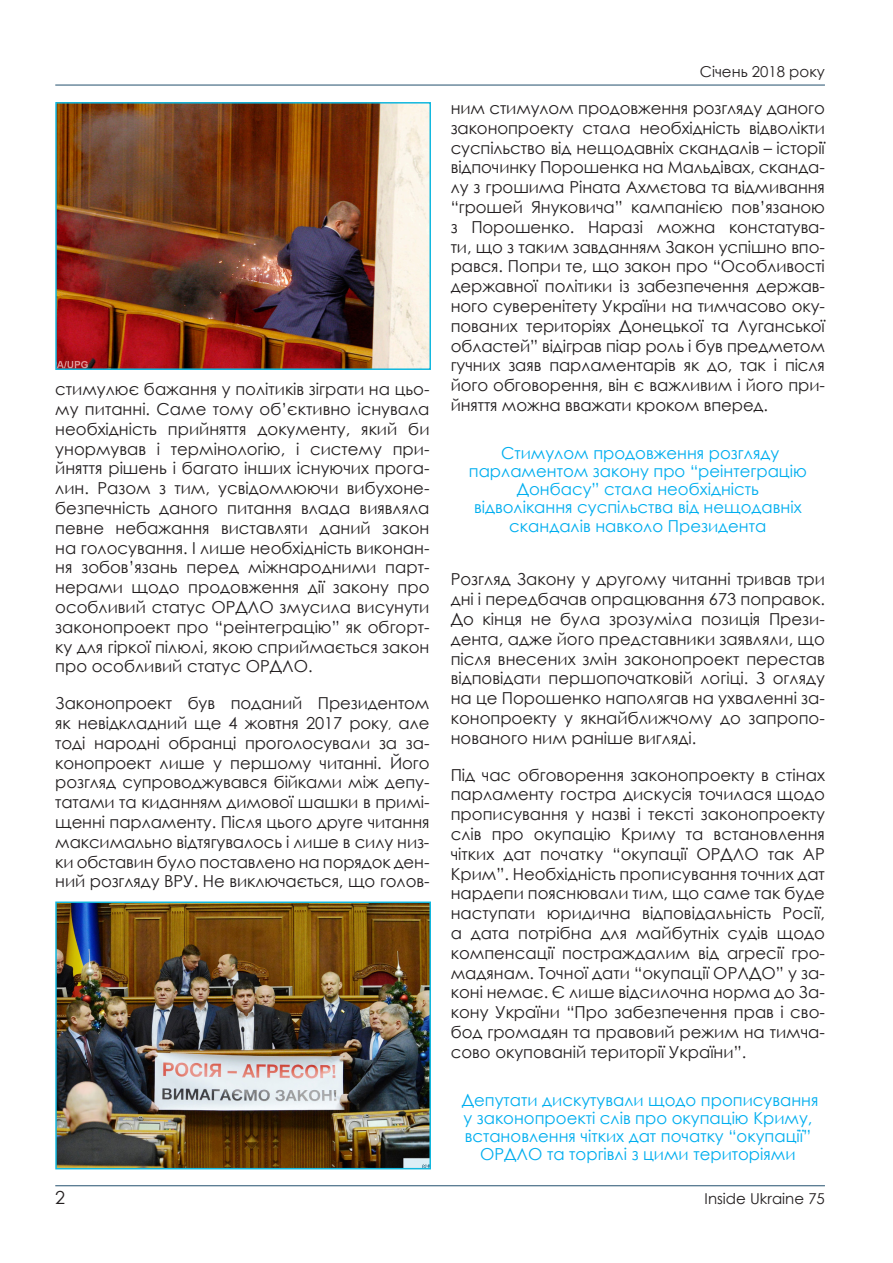
<style>
.page{position:relative;width:893px;height:1263px;background:#fff}
.page>*{position:absolute;margin:0;border:0;box-sizing:border-box;transform-origin:0 0}
.t1{font:18px "Century Gothic";color:#231f20}
.t2{font:16.5px/19.8px "Century Gothic";color:#231f20;text-align:justify}
.t3{font:16.5px/18.1px "Century Gothic";color:#00aeef;text-align:center}
.t4{font:15px "Century Gothic";color:#231f20}
.s1{font-size:12px}
</style>
<div class="page">
<hr style="left:55px;top:85px;width:770px;height:1px;background:#24516e">
<hr style="left:55px;top:1185px;width:770px;height:1px;background:#24516e">
<img style="left:58px;top:105px;width:370px;height:262px">
<div style="left:55px;top:102px;width:376px;height:268px;border:2px solid #11b8df"></div>
<img style="left:58px;top:904px;width:370px;height:262px">
<div style="left:55px;top:901px;width:376px;height:268px;border:2px solid #11b8df"></div>
<p class="t2" style="left:55px;top:379px;width:376px">стимулює бажання у політиків зіграти на цьо&shy;му питанні. Саме тому об’єктивно існувала необхідність прийняття документу, який би унормував і термінологію, і систему при&shy;йняття рішень і багато інших існуючих прога&shy;лин. Разом з тим, усвідомлюючи вибухоне&shy;безпечність даного питання влада виявляла певне небажання виставляти даний закон на голосування. І лише необхідність виконан&shy;ня зобов’язань перед міжнародними парт&shy;нерами щодо продовження дії закону про особливий статус ОРДЛО змусила висунути законопроект про “реінтеграцію” як обгорт&shy;ку для гіркої пілюлі, якою сприймається закон про особливий статус ОРДЛО.</p>
<p class="t2" style="left:55px;top:693px;width:376px">Законопроект був поданий Президентом як невідкладний ще 4 жовтня 2017 року<span class="s1">,</span> але тоді народні обранці проголосували за за&shy;конопроект лише у першому читанні. Його розгляд супроводжувався бійками між депу&shy;татами та киданням димової шашки в примі&shy;щенні парламенту. Після цього друге читання максимально відтягувалось і лише в силу низ&shy;ки обставин було поставлено на порядок ден&shy;ний розгляду ВРУ. Не виключається, що голов-</p>
<p class="t1" style="left:55px;top:1185px;width:11px">2</p>
<p class="t4" style="left:700px;top:61px;width:127px">Січень 2018 року</p>
<p class="t2" style="left:451px;top:98px;width:376px">ним стимулом продовження розгляду даного законопроекту стала необхідність відволікти суспільство від нещодавніх скандалів – історії відпочинку Порошенка на Мальдівах, сканда&shy;лу з грошима Ріната Ахмєтова та відмивання “грошей Януковича” кампанією пов’язаною з Порошенко. Наразі можна констатува&shy;ти, що з таким завданням Закон успішно впо&shy;рався. Попри те, що закон про “Особливості державної політики із забезпечення держав&shy;ного суверенітету України на тимчасово оку&shy;пованих територіях Донецької та Луганської областей” відіграв піар роль і був предметом гучних заяв парламентарів як до, так і після його обговорення, він є важливим і його при&shy;йняття можна вважати кроком вперед.</p>
<p class="t3" style="left:469px;top:444px;width:340px">Стимулом продовження розгляду парламентом закону про “реінтеграцію Донбасу” стала необхідність відволікання суспільства від нещодавніх скандалів навколо Президента</p>
<p class="t2" style="left:451px;top:569px;width:376px">Розгляд Закону у другому читанні тривав три дні і передбачав опрацювання 673 поправок.<br>До кінця не була зрозуміла позиція Прези&shy;дента, адже його представники заявляли, що після внесених змін законопроект перестав відповідати першопочатковій логіці. З огляду на це Порошенко наполягав на ухваленні за&shy;конопроекту у якнайближчому до запропо&shy;нованого ним раніше вигляді.</p>
<p class="t2" style="left:451px;top:764px;width:376px">Під час обговорення законопроекту в стінах парламенту гостра дискусія точилася щодо прописування у назві і тексті законопроекту слів про окупацію Криму та встановлення чітких дат початку “окупації ОРДЛО так АР Крим”. Необхідність прописування точних дат нардепи пояснювали тим, що саме так буде наступати юридична відповідальність Росії, а дата потрібна для майбутніх судів щодо компенсації постраждалим від агресії гро&shy;мадянам. Точної дати “окупації ОРЛДО” у за&shy;коні немає. Є лише відсилочна норма до За&shy;кону України “Про забезпечення прав і сво&shy;бод громадян та правовий режим на тимча&shy;сово окупованій території України”.</p>
<p class="t3" style="left:462px;top:1090px;width:358px">Депутати дискутували щодо прописування у законопроекті слів про окупацію Криму, встановлення чітких дат початку “окупації” ОРДЛО та торгівлі з цими територіями</p>
<p class="t4" style="left:705px;top:1188px;width:122px">Inside Ukraine 75</p>
</div>
